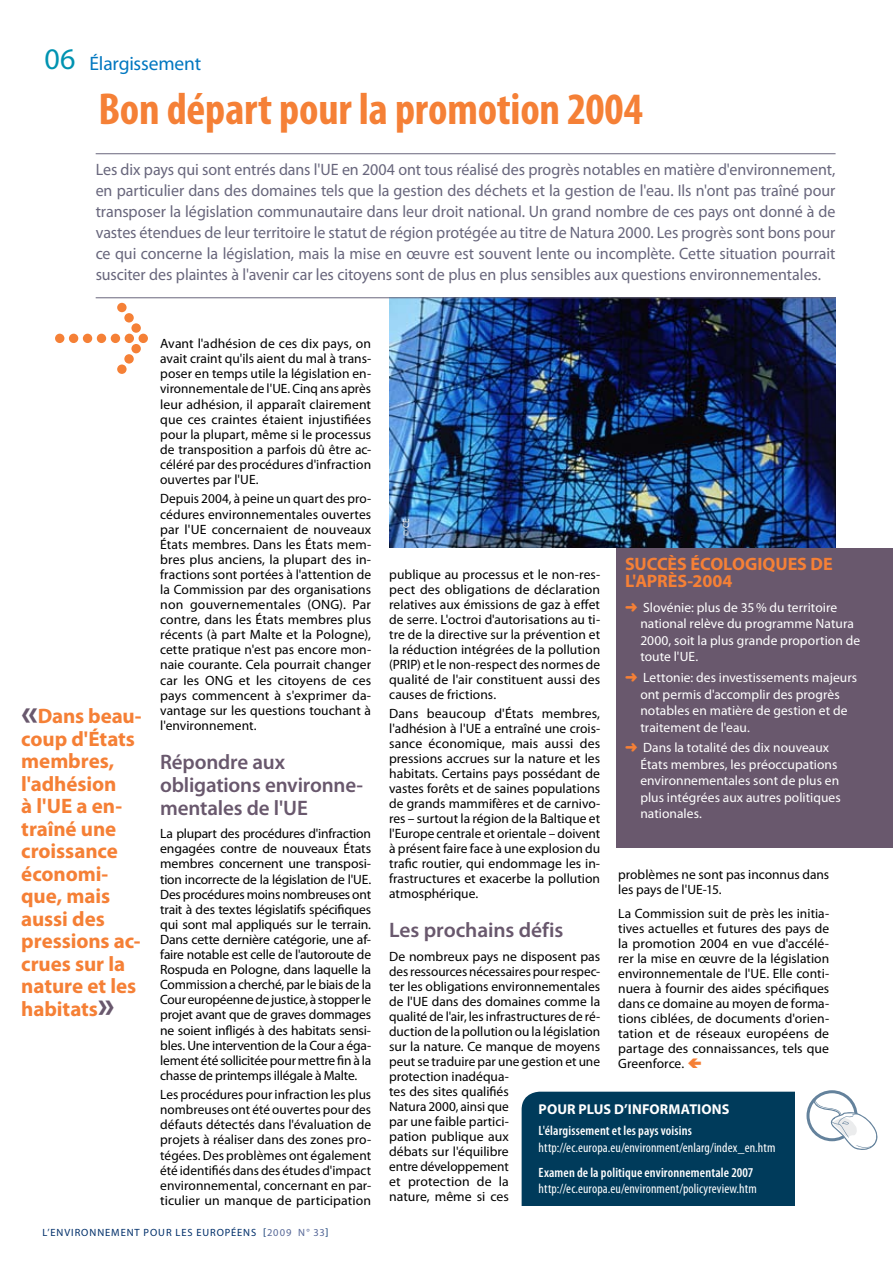
<style>
.page{position:relative;width:893px;height:1263px;background:#fff}
.page>*{position:absolute;margin:0;border:0;box-sizing:border-box;transform-origin:0 0}
.t1{font:82.5px "Meta Plus";color:#f58036}
.t2{font:700 condensed 45px "Myriad Pro";letter-spacing:-.005em;color:#f58036}
.t3{font:30px "Myriad Pro";color:#0093b1}
.t4{font:700 21px/22.5px "Myriad Pro";letter-spacing:-.005em;color:#f58036}
.t5{font:600 21px/22.6px "Myriad Pro";letter-spacing:-.01em;color:#69586d}
.t6{font:19.5px "Myriad Pro";letter-spacing:-.01em;color:#0077c0}
.t7{font:700 18px/16.5px "Myriad Pro";color:#f58036}
.t8{font:16.5px/21px "Myriad Pro";letter-spacing:-.005em;color:#68667c;text-align:justify}
.t9{font:700 14.25px "Myriad Pro";letter-spacing:.01em;color:#fff}
.t10{font:13.5px/15.1px "Myriad Pro";color:#000;text-align:justify}
.t11{font:13.5px/16.5px "Myriad Pro";letter-spacing:.005em;color:#fff}
.t12{font:condensed 13.5px "Myriad Pro";letter-spacing:.01em;color:#fff}
.t13{font:600 condensed 13.5px "Myriad Pro";letter-spacing:.01em;color:#fff}
.t14{font:10.5px "Myriad Pro";color:#002f6a}
.t15{font:10.5px "Myriad Pro";letter-spacing:.085em;color:#576898}
.t16{font:9px "Myriad Pro";color:#fff}
.s1{font-size:37.5px;color:#69586d}
.s2{color:#002f6a}
.s3{color:#f58036}
</style>
<div class="page">
<div style="left:617px;top:549px;width:276px;height:299px;background:#69586d"></div>
<div style="left:522px;top:1092px;width:273px;height:114px;background:#003b5b"></div>
<img style="left:389px;top:298px;width:446px;height:249px">
<svg style="left:808px;top:1092px;width:48px;height:48px"></svg>
<div style="left:806px;top:1090px;width:51px;height:51px;border:3px solid #64829c;border-radius:50%"></div>
<svg style="left:813px;top:1098px;width:65px;height:52px"></svg>
<hr style="left:96px;top:153px;width:740px;height:1px;background:#68667c">
<hr style="left:96px;top:297px;width:740px;height:1px;background:#68667c">
<h3 class="t3" style="left:45px;top:41px;width:32px">06</h3>
<h3 class="t6" style="left:90px;top:51px;width:113px">Élargissement</h3>
<h2 class="t2" style="left:99px;top:81px;width:546px">Bon départ pour la promotion 2004</h2>
<p class="t8" style="left:96px;top:159px;width:741px">Les dix pays qui sont entrés dans l'UE en 2004 ont tous réalisé des progrès notables en matière d'environnement, en particulier dans des domaines tels que la gestion des déchets et la gestion de l'eau. Ils n'ont pas traîné pour transposer la législation communautaire dans leur droit national. Un grand nombre de ces pays ont donné à de vastes étendues de leur territoire le statut de région protégée au titre de Natura 2000. Les progrès sont bons pour ce qui concerne la législation, mais la mise en œuvre est souvent lente ou incomplète. Cette situation pourrait susciter des plaintes à l'avenir car les citoyens sont de plus en plus sensibles aux questions environnementales.</p>
<h1 class="t1" style="left:52px;top:287px;width:100px">&gt;</h1>
<h3 class="t4" style="left:21px;top:704px;width:122px"><span class="s1">«</span>Dans beau&shy;coup d'États membres, l'adhésion<br>à l'UE a en&shy;traîné une croissance économi&shy;que, mais aussi des pressions ac&shy;crues sur la nature et les habitats<span class="s1">»</span></h3>
<p class="t10" style="left:160px;top:336px;width:212px">Avant l'adhésion de ces dix pays, on avait craint qu'ils aient du mal à trans&shy;poser en temps utile la législation en&shy;vironnementale de l'UE. Cinq ans après leur adhésion, il apparaît clairement que ces craintes étaient injustifiées pour la plupart, même si le processus de transposition a parfois dû être ac&shy;céléré par des procédures d'infraction ouvertes par l'UE.</p>
<p class="t10" style="left:160px;top:491px;width:213px">Depuis 2004, à peine un quart des pro&shy;cédures environnementales ouvertes par l'UE concernaient de nouveaux États membres. Dans les États mem&shy;bres plus anciens, la plupart des in&shy;fractions sont portées à l'attention de la Commission par des organisations non gouvernementales (ONG). Par contre, dans les États membres plus récents (à part Malte et la Pologne), cette pratique n'est pas encore mon&shy;naie courante. Cela pourrait changer car les ONG et les citoyens de ces pays commencent à s'exprimer da&shy;vantage sur les questions touchant à l'environnement.</p>
<h3 class="t5" style="left:160px;top:750px;width:204px">Répondre aux obligations environne&shy;mentales de l'UE</h3>
<p class="t10" style="left:160px;top:826px;width:213px">La plupart des procédures d'infraction engagées contre de nouveaux États membres concernent une transposi&shy;tion incorrecte de la législation de l'UE.<br>Des procédures moins nombreuses ont trait à des textes législatifs spécifiques qui sont mal appliqués sur le terrain.<br>Dans cette dernière catégorie, une af&shy;faire notable est celle de l'autoroute de Rospuda en Pologne, dans laquelle la Commission a cherché, par le biais de la Cour européenne de justice, à stopper le projet avant que de graves dommages ne soient infligés à des habitats sensi&shy;bles. Une intervention de la Cour a éga&shy;lement été sollicitée pour mettre fin à la chasse de printemps illégale à Malte.</p>
<p class="t10" style="left:160px;top:1087px;width:213px">Les procédures pour infraction les plus nombreuses ont été ouvertes pour des défauts détectés dans l'évaluation de projets à réaliser dans des zones pro&shy;tégées. Des problèmes ont également été identifiés dans des études d'impact environnemental, concernant en par&shy;ticulier un manque de participation</p>
<p class="t14" style="left:43px;top:1226px;width:22px">L’Environnement</p>
<p class="t14" style="left:144px;top:1226px;width:8px">pour</p>
<p class="t14" style="left:175px;top:1226px;width:7px">les</p>
<p class="t14" style="left:196px;top:1226px;width:14px">Européens</p>
<p class="t15" style="left:263px;top:1226px;width:67px"><span class="s2">[</span>2009 n ° 33<span class="s2">]</span></p>
<p class="t16" style="left:401px;top:536px;width:19px;rotate:-90deg">© CE</p>
<h3 class="t7" style="left:625px;top:556px;width:209px">SUCCÈS ÉCOLOGIQUES DE<br>L'APRÈS-2004</h3>
<p class="t11" style="left:640px;top:599px;width:221px;text-indent:-15px"><span class="s3">➜</span> Slovénie: plus de 35% du territoire national relève du programme Natura<br>2000, soit la plus grande proportion de toute l'UE.</p>
<p class="t11" style="left:640px;top:669px;width:218px;text-indent:-15px"><span class="s3">➜</span> Lettonie: des investissements majeurs ont permis d'accomplir des progrès notables en matière de gestion et de traitement de l'eau.</p>
<p class="t11" style="left:640px;top:739px;width:202px;text-indent:-15px"><span class="s3">➜</span> Dans la totalité des dix nouveaux<br>États membres, les préoccupations environnementales sont de plus en plus intégrées aux autres politiques nationales.</p>
<p class="t10" style="left:389px;top:566px;width:213px">publique au processus et le non-res&shy;pect des obligations de déclaration relatives aux émissions de gaz à effet de serre. L'octroi d'autorisations au ti&shy;tre de la directive sur la prévention et la réduction intégrées de la pollution (PRIP) et le non-respect des normes de qualité de l'air constituent aussi des causes de frictions.</p>
<p class="t10" style="left:389px;top:705px;width:213px">Dans beaucoup d'États membres, l'adhésion à l'UE a entraîné une crois&shy;sance économique, mais aussi des pressions accrues sur la nature et les habitats. Certains pays possédant de vastes forêts et de saines populations de grands mammifères et de carnivo&shy;res – surtout la région de la Baltique et l'Europe centrale et orientale – doivent à présent faire face à une explosion du trafic routier, qui endommage les in&shy;frastructures et exacerbe la pollution atmosphérique.</p>
<h3 class="t5" style="left:389px;top:918px;width:176px">Les prochains défis</h3>
<p class="t10" style="left:389px;top:948px;width:213px;text-align:left">De nombreux pays ne disposent pas des ressources nécessaires pour respec&shy;ter les obligations environnementales de l'UE dans des domaines comme la qualité de l'air, les infrastructures de ré&shy;duction de la pollution ou la législation sur la nature. Ce manque de moyens peut se traduire par une gestion et une protection inadéqua-<br>tes des sites qualifiés<br>Natura 2000, ainsi que<br>par une faible partici-<br>pation publique aux<br>débats sur l'équilibre<br>entre développement<br>et protection de la<br>nature, même si ces</p>
<p class="t10" style="left:618px;top:867px;width:213px">problèmes ne sont pas inconnus dans les pays de l'UE-15.</p>
<p class="t10" style="left:618px;top:905px;width:213px">La Commission suit de près les initia&shy;tives actuelles et futures des pays de la promotion 2004 en vue d'accélé&shy;rer la mise en œuvre de la législation environnementale de l'UE. Elle conti&shy;nuera à fournir des aides spécifiques dans ce domaine au moyen de forma&shy;tions ciblées, de documents d'orien&shy;tation et de réseaux européens de partage des connaissances, tels que Greenforce.</p>
<p class="t9" style="left:539px;top:1100px;width:192px">POUR PLUS D’INFORMATIONS</p>
<p class="t13" style="left:539px;top:1122px;width:155px">L'élargissement et les pays voisins</p>
<p class="t12" style="left:539px;top:1139px;width:238px">http://ec.europa.eu/environment/enlarg/index_en.htm</p>
<p class="t13" style="left:539px;top:1164px;width:216px">Examen de la politique environnementale 2007</p>
<p class="t12" style="left:539px;top:1180px;width:220px">http://ec.europa.eu/environment/policyreview.htm</p>
</div>
